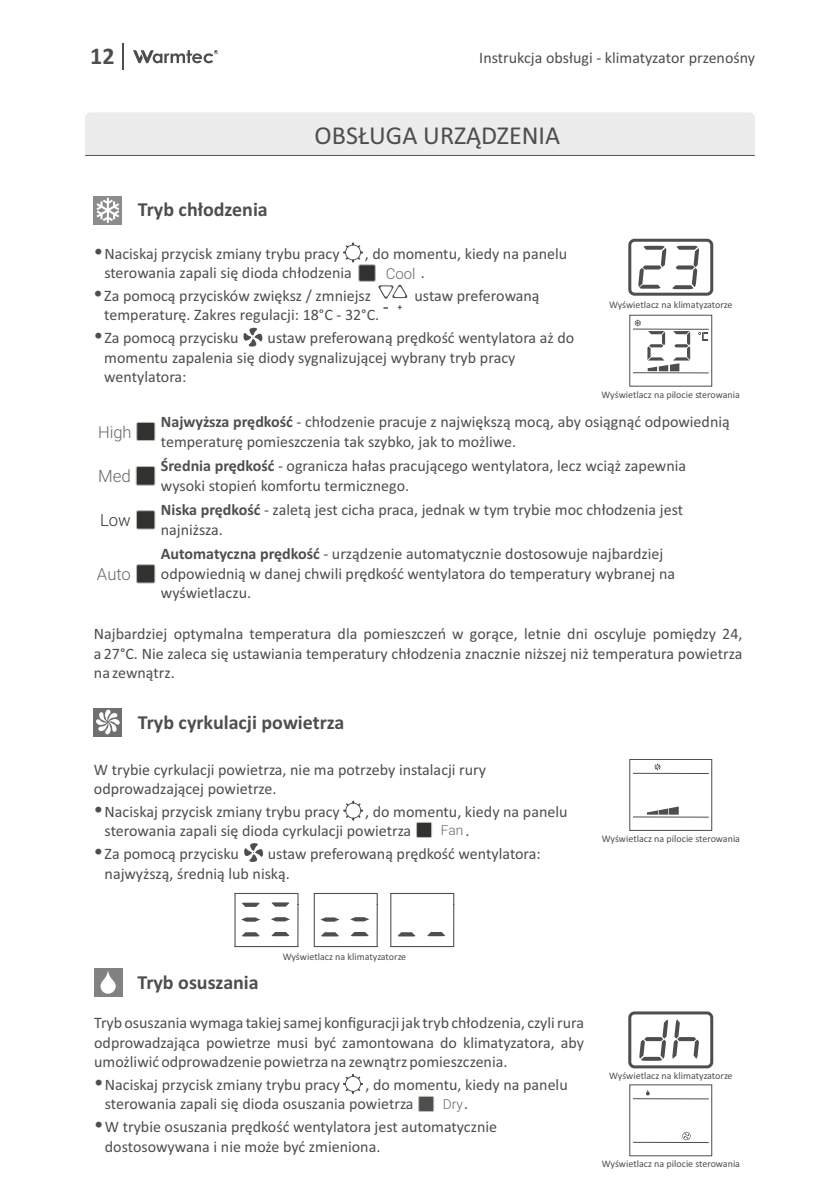
<style>
.page{position:relative;width:840px;height:1194px;background:#fff}
.page>*{position:absolute;margin:0;border:0;box-sizing:border-box;transform-origin:0 0}
.t1{font:26px "Calibri";color:#4e4e4d}
.t2{font:700 24px "Calibri";color:#4e4e4d}
.t3{font:700 20px "Calibri";color:#4e4e4d}
.t4{font:300 17px "Roboto";color:#676862}
.t5{font:300 16.6px "Roboto";color:#676862}
.t6{font:300 16.6px "Roboto";color:#313130}
.t7{font:300 16.4px "Roboto";color:#676862}
.t8{font:16px/19.6px "Calibri";color:#4e4e4d}
.t9{font:300 15px "Roboto";color:#676862}
.t10{font:300 13.6px "Roboto";color:#676862}
.t11{font:700 13px "Roboto";color:#4e4e4d;scale:1.22 1}
.t12{font:10px "Calibri";color:#4e4e4d}
.s1{font-family:"Calibri";font-weight:400;font-size:16px;color:#4e4e4d}
.s2{font-weight:700}
</style>
<div class="page">
<div style="left:629px;top:1084px;width:82px;height:72px;border:1px solid #4e4e4d"></div>
<hr style="left:632px;top:1098px;width:76px;height:1px;background:#4e4e4d">
<hr style="left:632px;top:1141px;width:76px;height:1px;background:#4e4e4d">
<svg style="left:646px;top:1090px;width:3px;height:5px"></svg>
<svg style="left:682px;top:1132px;width:8px;height:8px"></svg>
<div style="left:94px;top:196px;width:28px;height:28px;background:#8c8c8c"></div>
<div style="left:85px;top:112px;width:669px;height:42px;background:#ececec"></div>
<hr style="left:85px;top:155px;width:669px;height:1px;background:#4e4e4d">
<div style="left:94px;top:708px;width:28px;height:28px;background:#707070"></div>
<div style="left:358px;top:264px;width:17px;height:18px;background:#313130;border:1px solid #babbb3"></div>
<div style="left:136px;top:422px;width:19px;height:19px;background:#313130;border:1px solid #babbb3;border-radius:2px"></div>
<div style="left:136px;top:466px;width:19px;height:19px;background:#313130;border:1px solid #babbb3;border-radius:2px"></div>
<div style="left:136px;top:510px;width:19px;height:19px;background:#313130;border:1px solid #babbb3;border-radius:2px"></div>
<div style="left:136px;top:564px;width:19px;height:19px;background:#313130;border:1px solid #babbb3;border-radius:2px"></div>
<div style="left:416px;top:821px;width:16px;height:17px;background:#313130;border:1px solid #babbb3"></div>
<div style="left:629px;top:759px;width:82px;height:71px;border:1px solid #4e4e4d"></div>
<svg style="left:654px;top:763px;width:6px;height:7px"></svg>
<svg style="left:96px;top:709px;width:24px;height:25px"></svg>
<svg style="left:646px;top:806px;width:32px;height:8px"></svg>
<hr style="left:632px;top:773px;width:76px;height:1px;background:#4e4e4d">
<hr style="left:632px;top:816px;width:76px;height:1px;background:#4e4e4d">
<div style="left:94px;top:968px;width:28px;height:28px;background:#818281"></div>
<div style="left:418px;top:1095px;width:16px;height:16px;background:#4e4e4d;border:1px solid #babbb3"></div>
<svg style="left:96px;top:198px;width:23px;height:25px"></svg>
<svg style="left:343px;top:243px;width:19px;height:19px"></svg>
<svg style="left:243px;top:327px;width:20px;height:20px"></svg>
<div style="left:628px;top:239px;width:84px;height:57px;border:3px solid #4e4e4d;border-radius:5px"></div>
<svg style="left:638px;top:246px;width:60px;height:43px"></svg>
<div style="left:629px;top:315px;width:82px;height:71px;border:1px solid #4e4e4d"></div>
<hr style="left:632px;top:329px;width:76px;height:1px;background:#4e4e4d">
<hr style="left:632px;top:372px;width:76px;height:1px;background:#4e4e4d">
<svg style="left:634px;top:319px;width:6px;height:7px"></svg>
<svg style="left:698px;top:332px;width:9px;height:9px"></svg>
<svg style="left:647px;top:331px;width:42px;height:40px"></svg>
<svg style="left:343px;top:800px;width:20px;height:20px"></svg>
<svg style="left:343px;top:1074px;width:19px;height:19px"></svg>
<svg style="left:244px;top:843px;width:19px;height:19px"></svg>
<svg style="left:234px;top:892px;width:65px;height:55px"></svg>
<svg style="left:313px;top:892px;width:65px;height:55px"></svg>
<svg style="left:390px;top:892px;width:64px;height:55px"></svg>
<div style="left:628px;top:1011px;width:84px;height:57px;border:3px solid #4e4e4d;border-radius:5px"></div>
<svg style="left:639px;top:1019px;width:59px;height:41px"></svg>
<svg style="left:100px;top:971px;width:16px;height:22px"></svg>
<svg style="left:378px;top:284px;width:29px;height:15px"></svg>
<svg style="left:123px;top:43px;width:1px;height:27px"></svg>
<svg style="left:133px;top:50px;width:85px;height:14px"></svg>
<h2 class="t2" style="left:90px;top:46px;width:26px">12</h2>
<p class="t8" style="left:479px;top:49px;width:277px">Instrukcja obsługi - klimatyzator przenośny</p>
<p class="t3" style="left:138px;top:201px;width:131px">Tryb chłodzenia</p>
<h1 class="t1" style="left:314px;top:124px;width:247px">OBSŁUGA URZĄDZENIA</h1>
<p class="t8" style="left:104px;top:245px;width:237px">Naciskaj przycisk zmiany trybu pracy</p>
<p class="t8" style="left:365px;top:245px;width:204px">, do momentu, kiedy na panelu</p>
<p class="t8" style="left:104px;top:264px;width:249px">sterowania zapali się dioda chłodzenia</p>
<p class="t9" style="left:385px;top:263px;width:40px">Cool <span class="s1">.</span></p>
<p class="t8" style="left:104px;top:287px;width:268px">Za pomocą przycisków zwiększ / zmniejsz</p>
<p class="t8" style="left:414px;top:287px;width:126px">ustaw preferowaną</p>
<p class="t8" style="left:104px;top:306px;width:276px">temperaturę. Zakres regulacji: 18°C - 32°C.</p>
<p class="t11" style="left:383px;top:302px;width:17px">- <sup>+</sup></p>
<p class="t8" style="left:104px;top:329px;width:471px;text-indent:163px">ustaw preferowaną prędkość wentylatora aż do momentu zapalenia się diody sygnalizującej wybrany tryb pracy wentylatora:</p>
<p class="t8" style="left:104px;top:329px;width:136px">Za pomocą przycisku</p>
<p class="t12" style="left:608px;top:301px;width:125px">Wyświetlacz na klimatyzatorze</p>
<p class="t12" style="left:601px;top:390px;width:140px">Wyświetlacz na pilocie sterowania</p>
<p class="t7" style="left:98px;top:420px;width:35px">High</p>
<p class="t4" style="left:98px;top:464px;width:34px">Med</p>
<p class="t6" style="left:100px;top:508px;width:32px">Low</p>
<p class="t5" style="left:97px;top:562px;width:35px">Auto</p>
<p class="t8" style="left:161px;top:413px;width:570px"><span class="s2">Najwyższa prędkość</span> - chłodzenie pracuje z największą mocą, aby osiągnąć odpowiednią</p>
<p class="t8" style="left:161px;top:457px;width:526px"><span class="s2">Średnia prędkość</span> - ogranicza hałas pracującego wentylatora, lecz wciąż zapewnia wysoki stopień komfortu termicznego.</p>
<p class="t8" style="left:161px;top:520px;width:64px">najniższa.</p>
<p class="t8" style="left:161px;top:432px;width:356px">temperaturę pomieszczenia tak szybko, jak to możliwe.</p>
<p class="t8" style="left:161px;top:501px;width:523px"><span class="s2">Niska prędkość</span> - zaletą jest cicha praca, jednak w tym trybie moc chłodzenia jest</p>
<p class="t8" style="left:161px;top:545px;width:515px"><span class="s2">Automatyczna prędkość</span> - urządzenie automatycznie dostosowuje najbardziej odpowiednią w danej chwili prędkość wentylatora do temperatury wybranej na wyświetlaczu.</p>
<p class="t8" style="left:94px;top:625px;width:649px;text-align:justify">Najbardziej optymalna temperatura dla pomieszczeń w gorące, letnie dni oscyluje pomiędzy 24, a 27°C. Nie zaleca się ustawiania temperatury chłodzenia znacznie niższej niż temperatura powietrza na zewnątrz.</p>
<p class="t3" style="left:138px;top:713px;width:208px">Tryb cyrkulacji powietrza</p>
<p class="t8" style="left:94px;top:761px;width:393px">W trybie cyrkulacji powietrza, nie ma potrzeby instalacji rury odprowadzającej powietrze.</p>
<p class="t8" style="left:104px;top:803px;width:464px;text-indent:260px">, do momentu, kiedy na panelu sterowania zapali się dioda cyrkulacji powietrza</p>
<p class="t8" style="left:104px;top:803px;width:237px">Naciskaj przycisk zmiany trybu pracy</p>
<p class="t10" style="left:440px;top:820px;width:24px">Fan</p>
<p class="t8" style="left:465px;top:822px;width:6px">.</p>
<p class="t8" style="left:104px;top:845px;width:437px;text-indent:163px">ustaw preferowaną prędkość wentylatora: najwyższą, średnią lub niską.</p>
<p class="t8" style="left:104px;top:845px;width:136px">Za pomocą przycisku</p>
<p class="t12" style="left:601px;top:835px;width:140px">Wyświetlacz na pilocie sterowania</p>
<p class="t3" style="left:137px;top:974px;width:123px">Tryb osuszania</p>
<p class="t12" style="left:282px;top:952px;width:125px">Wyświetlacz na klimatyzatorze</p>
<p class="t8" style="left:94px;top:1014px;width:491px;text-align:justify">Tryb osuszania wymaga takiej samej konfiguracji jak tryb chłodzenia, czyli rura odprowadzająca powietrze musi być zamontowana do klimatyzatora, aby umożliwić odprowadzenie powietrza na zewnątrz pomieszczenia.</p>
<p class="t8" style="left:105px;top:1076px;width:237px">Naciskaj przycisk zmiany trybu pracy</p>
<p class="t8" style="left:105px;top:1076px;width:464px;text-indent:260px">, do momentu, kiedy na panelu sterowania zapali się dioda osuszania powietrza</p>
<p class="t10" style="left:442px;top:1094px;width:22px">Dry</p>
<p class="t8" style="left:105px;top:1094px;width:393px;line-height:22.6px;text-indent:359px">.<br>W trybie osuszania prędkość wentylatora jest automatycznie</p>
<p class="t8" style="left:105px;top:1137px;width:277px">dostosowywana i nie może być zmieniona.</p>
<p class="t12" style="left:608px;top:1071px;width:125px">Wyświetlacz na klimatyzatorze</p>
<p class="t12" style="left:601px;top:1159px;width:140px">Wyświetlacz na pilocie sterowania</p>
</div>
